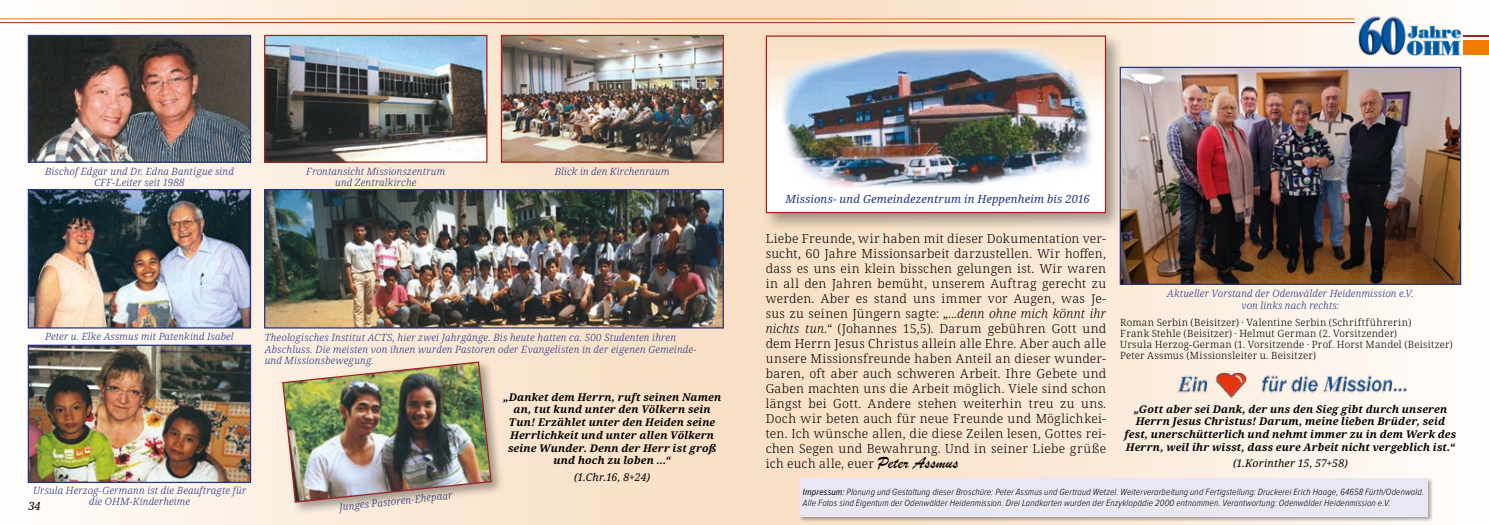
<style>
.page{position:relative;width:1489px;height:525px;background:#fff}
.page>*{position:absolute;margin:0;border:0;box-sizing:border-box;transform-origin:0 0}
.t1{font:300 12.5px/15px "Noto Serif";letter-spacing:.02em;color:#000;text-align:justify}
.t2{font:italic 11.25px "Noto Serif";letter-spacing:.015em;color:#253483}
.t3{font:italic 11.25px "Noto Serif";color:#000}
.t4{font:italic 700 10.62px/12.8px "Noto Serif";letter-spacing:.02em;color:#000;text-align:center}
.t5{font:italic 10.62px "Noto Serif";letter-spacing:.01em;color:#000}
.t6{font:italic 300 10px/11.2px "Noto Serif";letter-spacing:.02em;color:#253483;text-align:center}
.t7{font:300 10px/11.2px "Noto Serif";letter-spacing:.025em;color:#000}
.t8{font:italic 300 9.38px/11.2px "Proxima Nova Cond";letter-spacing:.015em;color:#000}
.s1{font-style:italic}
.s2{font-family:"Brush Script";font-weight:400;font-size:17.5px}
.s3{font-weight:400}
</style>
<div class="page">
<div style="left:0;top:0;width:744px;height:524px;background:linear-gradient(to right,#fcf9f8,#f7dbbe)"></div>
<div style="left:744px;top:0;width:744px;height:524px;background:linear-gradient(to right,#f9ddbf,#fdfaf8)"></div>
<img style="left:1356px;top:14px;width:106px;height:41px">
<div style="left:1462px;top:40px;width:26px;height:14px;background:#ef7c00"></div>
<hr style="left:1462px;top:35px;width:26px;height:2px;background:#a42220">
<hr style="left:0;top:18px;width:1354px;height:1px;background:#ef7c00">
<hr style="left:0;top:22px;width:1354px;height:1px;background:#a42220">
<div style="left:761px;top:32px;width:363px;height:200px;background:#000;opacity:.35"></div>
<div style="left:766px;top:36px;width:339px;height:176px;background:linear-gradient(to bottom,#fae6d1,#fff)"></div>
<div style="left:765px;top:35px;width:341px;height:178px;border:1px solid #a42220"></div>
<img style="left:266px;top:37px;width:219px;height:124px">
<div style="left:264px;top:35px;width:223px;height:128px;border:1px solid #a42220"></div>
<img style="left:30px;top:191px;width:219px;height:135px">
<div style="left:28px;top:189px;width:223px;height:139px;border:1px solid #253483"></div>
<img style="left:30px;top:346px;width:219px;height:135px">
<div style="left:28px;top:344px;width:223px;height:139px;border:1px solid #253483"></div>
<img style="left:503px;top:37px;width:218px;height:124px">
<div style="left:501px;top:35px;width:222px;height:128px;border:1px solid #a42220"></div>
<div style="left:280px;top:359px;width:224px;height:155px;background:#000;opacity:.35"></div>
<img style="left:281px;top:360px;width:211px;height:143px">
<img style="left:30px;top:37px;width:219px;height:124px">
<div style="left:28px;top:35px;width:223px;height:128px;border:1px solid #253483"></div>
<img style="left:266px;top:191px;width:455px;height:135px">
<div style="left:264px;top:189px;width:459px;height:139px;border:1px solid #253483"></div>
<img style="left:774px;top:37px;width:330px;height:161px">
<img style="left:1121px;top:69px;width:337px;height:214px">
<div style="left:1119px;top:67px;width:341px;height:218px;border:1px solid #253483"></div>
<img style="left:1175px;top:369px;width:232px;height:29px">
<div style="left:798px;top:477px;width:635px;height:44px;background:#000;opacity:.35"></div>
<div style="left:799px;top:477px;width:628px;height:39px;background:#e8e7f3"></div>
<p class="t6" style="left:45px;top:166px;width:190px">Bischof Edgar und Dr. Edna Bantigue sind<br>CFF-Leiter seit 1988</p>
<p class="t6" style="left:306px;top:166px;width:140px">Frontansicht Missionszentrum und Zentralkirche</p>
<p class="t6" style="left:554px;top:166px;width:116px">Blick in den Kirchenraum</p>
<p class="t6" style="left:45px;top:331px;width:190px">Peter u. Elke Assmus mit Patenkind Isabel</p>
<p class="t6" style="left:265px;top:332px;width:433px;text-align:left">Theologisches Institut ACTS, hier zwei Jahrgänge. Bis heute hatten ca. 500 Studenten ihren<br>Abschluss. Die meisten von ihnen wurden Pastoren oder Evangelisten in der eigenen Gemeinde&shy;und Missionsbewegung.</p>
<p class="t4" style="left:503px;top:390px;width:220px">„Danket dem Herrn, ruft seinen Namen an, tut kund unter den Völkern sein Tun! Erzählet unter den Heiden seine Herrlichkeit und unter allen Völkern seine Wunder. Denn der Herr ist groß und hoch zu loben …“</p>
<p class="t5" style="left:574px;top:469px;width:78px">(1.Chr.16, 8+24)</p>
<p class="t6" style="left:33px;top:485px;width:215px">Ursula Herzog-Germann ist die Beauftragte für die OHM-Kinderheime</p>
<p class="t3" style="left:28px;top:498px;width:14px">34</p>
<p class="t6" style="left:339px;top:501px;width:115px;rotate:-6deg">Junges Pastoren-Ehepaar</p>
<p class="t2" style="left:785px;top:191px;width:306px">Missions- und Gemeindezentrum in Heppenheim bis 2016</p>
<p class="t1" style="left:765px;top:231px;width:342px">Liebe Freunde, wir haben mit dieser Dokumentation ver&shy;sucht, 60 Jahre Missionsarbeit darzustellen. Wir hoffen, dass es uns ein klein bisschen gelungen ist. Wir waren in all den Jahren bemüht, unserem Auftrag gerecht zu werden. Aber es stand uns immer vor Augen, was Je&shy;sus zu seinen Jüngern sagte: <span class="s1">„...denn ohne mich könnt ihr nichts tun.“</span> (Johannes 15,5). Darum gebühren Gott und dem Herrn Jesus Christus allein alle Ehre. Aber auch alle unsere Missionsfreunde haben Anteil an dieser wunder&shy;baren, oft aber auch schweren Arbeit. Ihre Gebete und Gaben machten uns die Arbeit möglich. Viele sind schon längst bei Gott. Andere stehen weiterhin treu zu uns.<br>Doch wir beten auch für neue Freunde und Möglichkei&shy;ten. Ich wünsche allen, die diese Zeilen lesen, Gottes rei&shy;chen Segen und Bewahrung. Und in seiner Liebe grüße ich euch alle, euer <span class="s2">Peter Assmus</span></p>
<p class="t6" style="left:1166px;top:288px;width:248px">Aktueller Vorstand der Odenwälder Heidenmission e.V. von links nach rechts:</p>
<p class="t7" style="left:1120px;top:316px;width:334px">Roman Serbin (Beisitzer) · Valentine Serbin (Schriftführerin)<br>Frank Stehle (Beisitzer) · Helmut German (2. Vorsitzender)<br>Ursula Herzog-German (1. Vorsitzende · Prof. Horst Mandel (Beisitzer)<br>Peter Assmus (Missionsleiter u. Beisitzer)</p>
<p class="t4" style="left:1124px;top:402px;width:333px">„Gott aber sei Dank, der uns den Sieg gibt durch unseren Herrn Jesus Christus! Darum, meine lieben Brüder, seid fest, unerschütterlich und nehmt immer zu in dem Werk des Herrn, weil ihr wisst, dass eure Arbeit nicht vergeblich ist.“</p>
<p class="t5" style="left:1232px;top:455px;width:116px">(1.Korinther 15, 57+58)</p>
<p class="t8" style="left:803px;top:485px;width:622px"><span class="s3">Impressum:</span> Planung und Gestaltung dieser Broschüre: Peter Assmus und Gertraud Wetzel. Weiterverarbeitung und Fertigstellung: Druckerei Erich Haage, 64658 Fürth/Odenwald.<br>Alle Fotos sind Eigentum der Odenwälder Heidenmission. Drei Landkarten wurden der Enzyklopädie 2000 entnommen. Verantwortung: Odenwälder Heidenmission e.V.</p>
</div>
